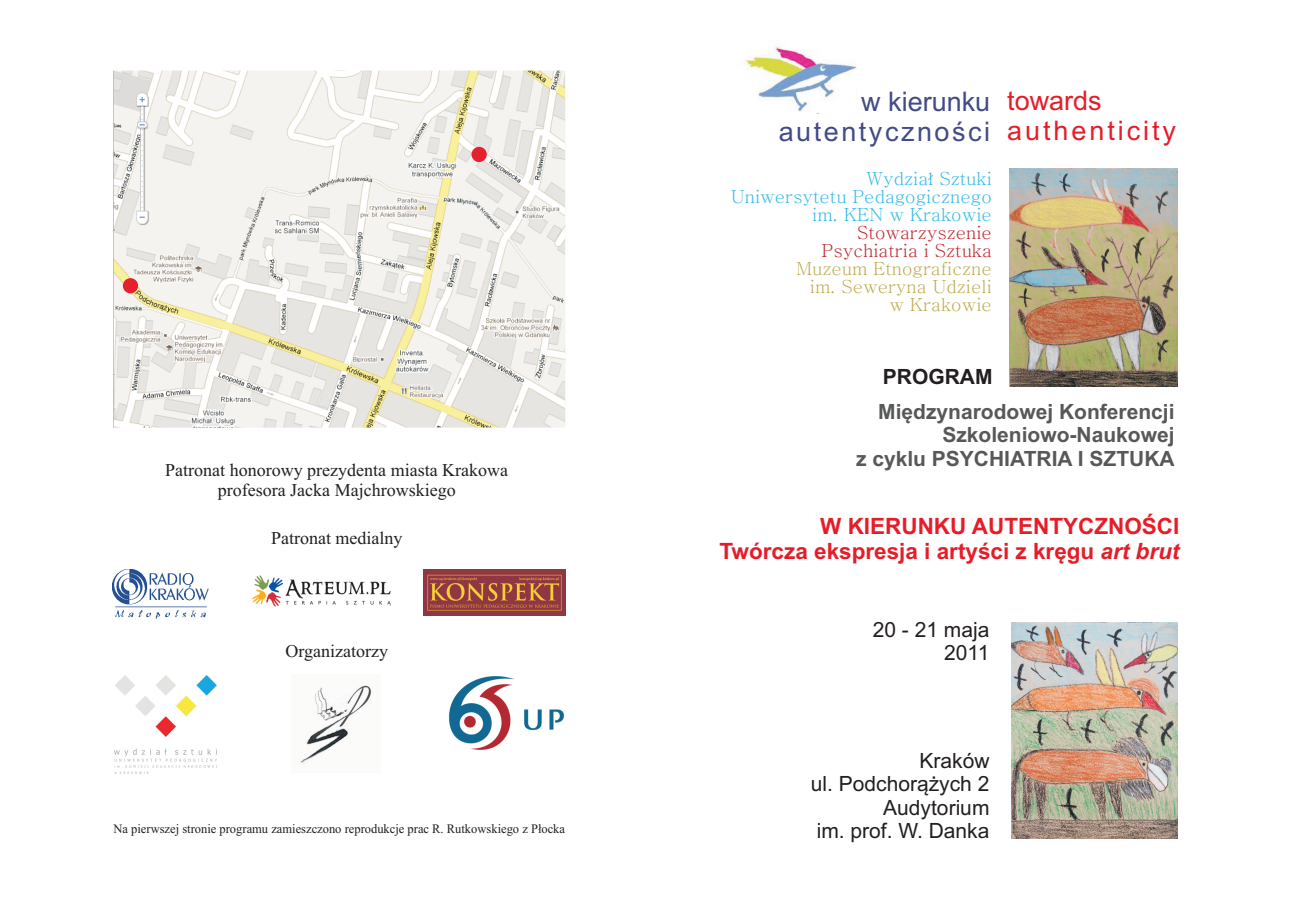
<style>
.page{position:relative;width:1290px;height:920px;background:#fff}
.page>*{position:absolute;margin:0;border:0;box-sizing:border-box;transform-origin:0 0}
.t1{font:27px/30.2px "Arial";letter-spacing:.095em;color:#424b86;text-align:right}
.t2{font:27px/30.2px "Arial";letter-spacing:.11em;color:#e61d29}
.t3{font:700 22.5px/25.2px "Arial";color:#e61d29;text-align:right}
.t4{font:700 21px/23.4px "Arial";color:#57585a;text-align:right}
.t5{font:21px/23.4px "Arial";color:#231f20;text-align:right}
.t6{font:700 21px "Arial";color:#231f20}
.t7{font:18px/20px "Times New Roman";color:#231f20;text-align:center}
.t8{font:18px/18px "Batang";color:#34b9e9;text-align:right}
.t9{font:18px/18px "Batang";color:#bdac4f;text-align:right}
.t10{font:18px/18px "Batang";color:#c0262f;text-align:right}
.t11{font:12.9px "Times New Roman";color:#231f20}
.s1{font-style:italic}
</style>
<div class="page">
<img style="left:745px;top:46px;width:112px;height:68px">
<img style="left:1010px;top:168px;width:167px;height:219px">
<img style="left:1011px;top:622px;width:166px;height:217px">
<img style="left:112px;top:569px;width:97px;height:50px">
<img style="left:252px;top:575px;width:139px;height:32px">
<img style="left:114px;top:676px;width:103px;height:97px">
<img style="left:448px;top:676px;width:116px;height:74px">
<img style="left:423px;top:569px;width:142px;height:46px">
<img style="left:300px;top:685px;width:72px;height:78px">
<img style="left:113px;top:71px;width:452px;height:357px">
<div style="left:123px;top:278px;width:15px;height:15px;background:#e6212d;border-radius:50%"></div>
<div style="left:471px;top:147px;width:16px;height:15px;background:#e6212d;border-radius:50%"></div>
<p class="t7" style="left:165px;top:462px;width:344px">Patronat honorowy prezydenta miasta Krakowa profesora Jacka Majchrowskiego</p>
<p class="t7" style="left:271px;top:529px;width:133px">Patronat medialny</p>
<p class="t7" style="left:285px;top:643px;width:104px">Organizatorzy</p>
<p class="t11" style="left:113px;top:824px;width:453px">Na pierwszej stronie programu zamieszczono reprodukcje prac R. Rutkowskiego z P³ocka</p>
<h1 class="t1" style="left:779px;top:89px;width:213px">w kierunku autentycznoœci</h1>
<p class="t8" style="left:731px;top:170px;width:263px">Wydzia³ Sztuki<br>Uniwersytetu Pedagogicznego im. KEN w Krakowie</p>
<p class="t10" style="left:822px;top:224px;width:172px">Stowarzyszenie<br>Psychiatria i Sztuka</p>
<p class="t9" style="left:796px;top:260px;width:197px">Muzeum Etnograficzne im. Seweryna Udzieli w Krakowie</p>
<h1 class="t2" style="left:1007px;top:87px;width:170px">towards authenticity</h1>
<p class="t6" style="left:883px;top:369px;width:111px">PROGRAM</p>
<p class="t4" style="left:856px;top:402px;width:320px">Miêdzynarodowej Konferencji<br>Szkoleniowo-Naukowej<br>z cyklu PSYCHIATRIA I SZTUKA</p>
<p class="t3" style="left:719px;top:515px;width:461px">W KIERUNKU AUTENTYCZNOŒCI<br>Twórcza ekspresja i artyœci z krêgu <span class="s1">art brut</span></p>
<p class="t5" style="left:873px;top:620px;width:118px">20 - 21 maja<br>2011</p>
<p class="t5" style="left:811px;top:751px;width:180px">Kraków<br>ul. Podchor¹¿ych 2<br>Audytorium<br>im. prof. W. Danka</p>
</div>
